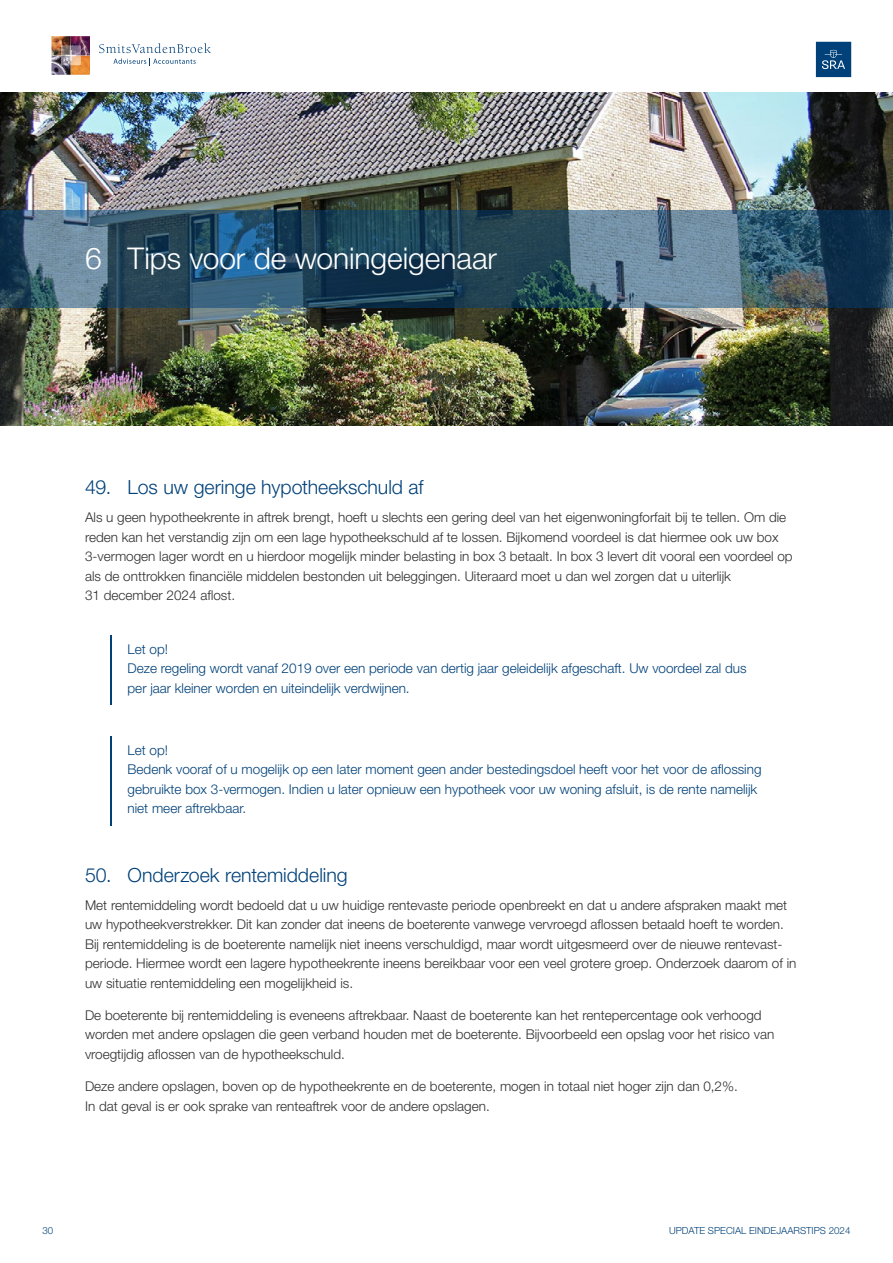
<style>
.page{position:relative;width:893px;height:1263px;background:#fff}
.page>*{position:absolute;margin:0;border:0;box-sizing:border-box;transform-origin:0 0}
.t1{font:300 30px "Helvetica Neue LT Std";letter-spacing:-.005em;color:#fff}
.t2{font:300 19.5px "Helvetica Neue LT Std";color:#004179}
.t3{font:300 13.5px/19.5px "Helvetica Neue LT Std";color:#2f2f2f}
.t4{font:300 13.5px/19.5px "Helvetica Neue LT Std";color:#004179}
.t5{font:300 9.75px "Helvetica Neue LT Std";color:#004179}
</style>
<div class="page">
<img style="left:0;top:92px;width:893px;height:333px">
<svg style="left:0;top:210px;width:893px;height:98px"></svg>
<svg style="left:99px;top:43px;width:112px;height:23px"></svg>
<img style="left:51px;top:36px;width:1px;height:39px">
<svg style="left:52px;top:36px;width:38px;height:39px"></svg>
<div style="left:817px;top:43px;width:33px;height:33px;background:#004179"></div>
<svg style="left:822px;top:50px;width:23px;height:19px"></svg>
<div style="left:816px;top:42px;width:35px;height:35px;border:2px solid #004179"></div>
<hr style="left:111px;top:636px;width:1px;height:69px;background:#004179">
<hr style="left:111px;top:737px;width:1px;height:89px;background:#004179">
<h1 class="t1" style="left:85px;top:240px;width:413px">6 Tips voor de woningeigenaar</h1>
<h2 class="t2" style="left:85px;top:475px;width:340px">49. Los uw geringe hypotheekschuld af</h2>
<p class="t3" style="left:85px;top:507px;width:709px">Als u geen hypotheekrente in aftrek brengt, hoeft u slechts een gering deel van het eigenwoningforfait bij te tellen. Om die reden kan het verstandig zijn om een lage hypotheekschuld af te lossen. Bijkomend voordeel is dat hiermee ook uw box 3-vermogen lager wordt en u hierdoor mogelijk minder belasting in box 3 betaalt. In box 3 levert dit vooral een voordeel op als de onttrokken financiële middelen bestonden uit beleggingen. Uiteraard moet u dan wel zorgen dat u uiterlijk<br>31 december 2024 aflost.</p>
<p class="t4" style="left:128px;top:639px;width:621px">Let op!<br>Deze regeling wordt vanaf 2019 over een periode van dertig jaar geleidelijk afgeschaft. Uw voordeel zal dus per jaar kleiner worden en uiteindelijk verdwijnen.</p>
<p class="t4" style="left:128px;top:740px;width:635px">Let op!<br>Bedenk vooraf of u mogelijk op een later moment geen ander bestedingsdoel heeft voor het voor de aflossing gebruikte box 3-vermogen. Indien u later opnieuw een hypotheek voor uw woning afsluit, is de rente namelijk niet meer aftrekbaar.</p>
<h2 class="t2" style="left:85px;top:863px;width:264px">50. Onderzoek rentemiddeling</h2>
<p class="t3" style="left:85px;top:895px;width:713px">Met rentemiddeling wordt bedoeld dat u uw huidige rentevaste periode openbreekt en dat u andere afspraken maakt met uw hypotheekverstrekker. Dit kan zonder dat ineens de boeterente vanwege vervroegd aflossen betaald hoeft te worden.<br>Bij rentemiddeling is de boeterente namelijk niet ineens verschuldigd, maar wordt uitgesmeerd over de nieuwe rentevast&shy;periode. Hiermee wordt een lagere hypotheekrente ineens bereikbaar voor een veel grotere groep. Onderzoek daarom of in uw situatie rentemiddeling een mogelijkheid is.</p>
<p class="t3" style="left:85px;top:1005px;width:691px">De boeterente bij rentemiddeling is eveneens aftrekbaar. Naast de boeterente kan het rentepercentage ook verhoogd worden met andere opslagen die geen verband houden met de boeterente. Bijvoorbeeld een opslag voor het risico van vroegtijdig aflossen van de hypotheekschuld.</p>
<p class="t3" style="left:85px;top:1076px;width:654px">Deze andere opslagen, boven op de hypotheekrente en de boeterente, mogen in totaal niet hoger zijn dan 0,2%.<br>In dat geval is er ook sprake van renteaftrek voor de andere opslagen.</p>
<p class="t5" style="left:43px;top:1224px;width:12px">30</p>
<p class="t5" style="left:669px;top:1224px;width:183px">UPDATE SPECIAL EINDEJAARSTIPS 2024</p>
</div>
